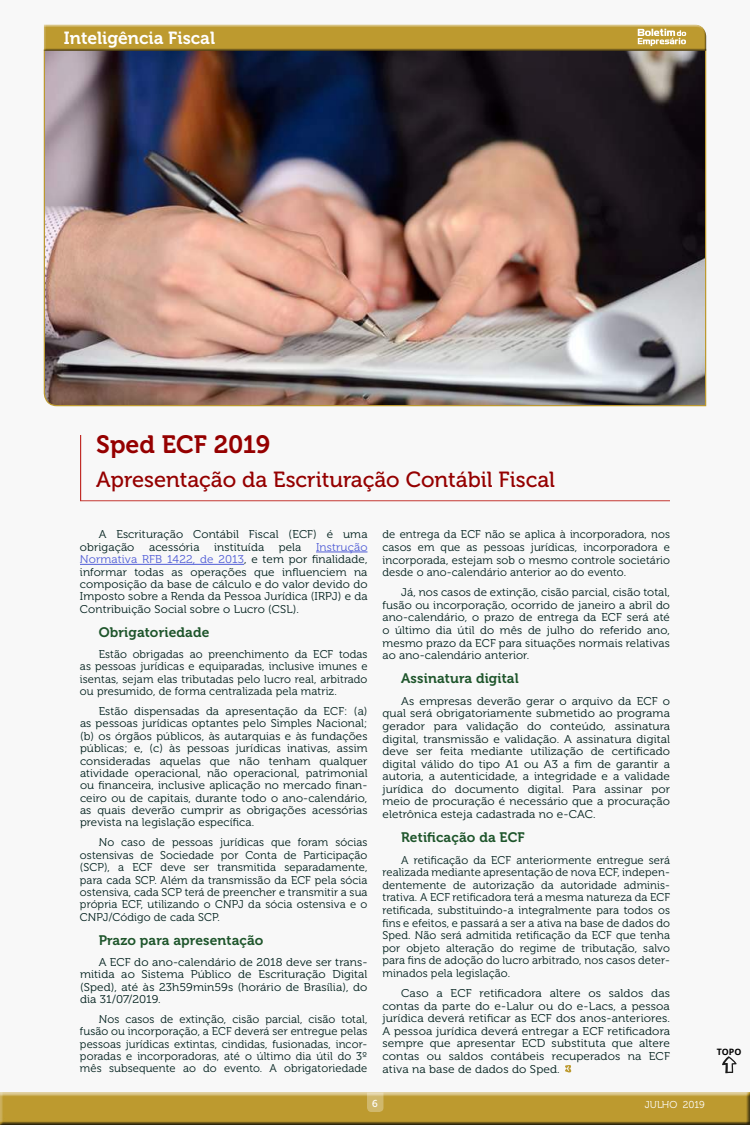
<style>
.page{position:relative;width:750px;height:1125px;background:#f8f8f8}
.page>*{position:absolute;margin:0;border:0;box-sizing:border-box;transform-origin:0 0}
.t1{font:25px "Museo 700";color:#950000}
.t2{font:21.88px "Museo 500";color:#950000}
.t3{font:17.5px "Museo 700";color:#fff}
.t4{font:13.75px "Museo 700";letter-spacing:.01em;color:#1e552b}
.t5{font:11.25px/12.4px "Museo 300";letter-spacing:.01em;color:#001f1c;text-align:justify}
.t6{font:11.25px/12.6px "Museo 300";letter-spacing:.01em;color:#001f1c;text-align:justify;scale:1.05 1}
.t7{font:11.25px/12.4px "Museo 300";letter-spacing:.01em;color:#001f1c;scale:1.04 1}
.t8{font:11.25px/12.6px "Museo 300";letter-spacing:.01em;color:#001f1c;text-align:justify;scale:1.06 1}
.t9{font:10px "Museo 300";letter-spacing:-.005em;color:#fff}
.t10{font:10px "Museo 500";color:#fff}
.t11{font:700 8.75px "Open Sans";color:#000}
.s1{color:#4f5cd6}
</style>
<div class="page">
<svg style="left:722px;top:1056px;width:15px;height:17px"></svg>
<svg style="left:80px;top:435px;width:590px;height:66px"></svg>
<div style="left:0;top:1090px;width:750px;height:35px;background:#000;opacity:.75"></div>
<img style="left:43px;top:52px;width:664px;height:355px">
<svg style="left:43px;top:24px;width:664px;height:27px;background:#ba9c3d"></svg>
<hr style="left:316px;top:552px;width:52px;height:1px;background:#4f5cd6">
<hr style="left:80px;top:564px;width:164px;height:1px;background:#4f5cd6">
<svg style="left:565px;top:1065px;width:7px;height:8px"></svg>
<svg style="left:367px;top:1092px;width:16px;height:20px"></svg>
<h3 class="t3" style="left:64px;top:28px;width:153px">Inteligência Fiscal</h3>
<h1 class="t1" style="left:96px;top:430px;width:176px">Sped ECF 2019</h1>
<h2 class="t2" style="left:96px;top:468px;width:460px">Apresentação da Escrituração Contábil Fiscal</h2>
<p class="t7" style="left:80px;top:529px;width:278px;text-indent:19px">A Escrituração Contábil Fiscal (ECF) é uma obrigação</p>
<p class="t7" style="left:80px;top:541px;width:278px;text-align:justify;text-indent:236px"><span class="s1">Instrução Normativa RFB 1422, de 2013</span>, e tem por finalidade, informar todas as operações que influenciem na composição da base de cálculo e do valor devido do Imposto sobre a Renda da Pessoa Jurídica (IRPJ) e da Contribuição Social sobre o Lucro (CSL).</p>
<p class="t4" style="left:99px;top:624px;width:112px">Obrigatoriedade</p>
<p class="t5" style="left:80px;top:648px;width:289px;text-indent:19px">Estão obrigadas ao preenchimento da ECF todas as pessoas jurídicas e equiparadas, inclusive imunes e isentas, sejam elas tributadas pelo lucro real, arbitrado ou presumido, de forma centralizada pela matriz.</p>
<p class="t5" style="left:80px;top:705px;width:289px;text-indent:19px">Estão dispensadas da apresentação da ECF: (a) as pessoas jurídicas optantes pelo Simples Nacional; (b) os órgãos públicos, às autarquias e às fundações públicas; e, (c) às pessoas jurídicas inativas, assim consideradas aquelas que não tenham qualquer atividade operacional, não operacional, patrimonial ou financeira, inclusive aplicação no mercado finan&shy;ceiro ou de capitais, durante todo o ano-calendário, as quais deverão cumprir as obrigações acessórias prevista na legislação específica.</p>
<p class="t5" style="left:80px;top:837px;width:289px;text-indent:19px">No caso de pessoas jurídicas que foram sócias ostensivas de Sociedade por Conta de Participação (SCP), a ECF deve ser transmitida separadamente, para cada SCP. Além da transmissão da ECF pela sócia ostensiva, cada SCP terá de preencher e transmitir a sua própria ECF, utilizando o CNPJ da sócia ostensiva e o CNPJ/Código de cada SCP.</p>
<p class="t4" style="left:99px;top:932px;width:166px">Prazo para apresentação</p>
<p class="t6" style="left:80px;top:956px;width:275px;text-indent:19px">A ECF do ano-calendário de 2018 deve ser trans&shy;mitida ao Sistema Público de Escrituração Digital (Sped), até às 23h59min59s (horário de Brasília), do dia 31/07/2019.</p>
<p class="t5" style="left:80px;top:1013px;width:289px;text-indent:19px">Nos casos de extinção, cisão parcial, cisão total, fusão ou incorporação, a ECF deverá ser entregue pelas pessoas jurídicas extintas, cindidas, fusionadas, incor&shy;poradas e incorporadoras, até o último dia útil do 3º mês subsequente ao do evento. A obrigatoriedade</p>
<p class="t7" style="left:149px;top:541px;width:50px">acessória</p>
<p class="t7" style="left:214px;top:541px;width:50px">instituída</p>
<p class="t7" style="left:279px;top:541px;width:23px">pela</p>
<p class="t5" style="left:382px;top:528px;width:289px">de entrega da ECF não se aplica à incorporadora, nos casos em que as pessoas jurídicas, incorporadora e incorporada, estejam sob o mesmo controle societário desde o ano-calendário anterior ao do evento.</p>
<p class="t5" style="left:383px;top:586px;width:289px;text-indent:19px">Já, nos casos de extinção, cisão parcial, cisão total, fusão ou incorporação, ocorrido de janeiro a abril do ano-calendário, o prazo de entrega da ECF será até o último dia útil do mês de julho do referido ano, mesmo prazo da ECF para situações normais relativas ao ano-calendário anterior.</p>
<p class="t4" style="left:401px;top:671px;width:119px">Assinatura digital</p>
<p class="t6" style="left:383px;top:695px;width:275px;text-indent:19px">As empresas deverão gerar o arquivo da ECF o qual será obrigatoriamente submetido ao programa gerador para validação do conteúdo, assinatura digital, transmissão e validação. A assinatura digital deve ser feita mediante utilização de certificado digital válido do tipo A1 ou A3 a fim de garantir a autoria, a autenticidade, a integridade e a validade jurídica do documento digital. Para assinar por meio de procuração é necessário que a procuração eletrônica esteja cadastrada no e-CAC.</p>
<p class="t4" style="left:401px;top:830px;width:125px">Retificação da ECF</p>
<p class="t5" style="left:382px;top:854px;width:289px;text-indent:19px">A retificação da ECF anteriormente entregue será realizada mediante apresentação de nova ECF, indepen&shy;dentemente de autorização da autoridade adminis&shy;trativa. A ECF retificadora terá a mesma natureza da ECF retificada, substituindo-a integralmente para todos os fins e efeitos, e passará a ser a ativa na base de dados do Sped. Não será admitida retificação da ECF que tenha por objeto alteração do regime de tributação, salvo para fins de adoção do lucro arbitrado, nos casos deter&shy;minados pela legislação.</p>
<p class="t8" style="left:383px;top:987px;width:273px;text-indent:19px">Caso a ECF retificadora altere os saldos das contas da parte do e-Lalur ou do e-Lacs, a pessoa jurídica deverá retificar as ECF dos anos-anteriores.<br>A pessoa jurídica deverá entregar a ECF retificadora sempre que apresentar ECD substituta que altere contas ou saldos contábeis recuperados na ECF ativa na base de dados do Sped.</p>
<p class="t10" style="left:372px;top:1099px;width:7px">6</p>
<p class="t9" style="left:645px;top:1100px;width:61px">JULHO 2019</p>
<p class="t11" style="left:717px;top:1046px;width:26px">TOPO</p>
</div>
